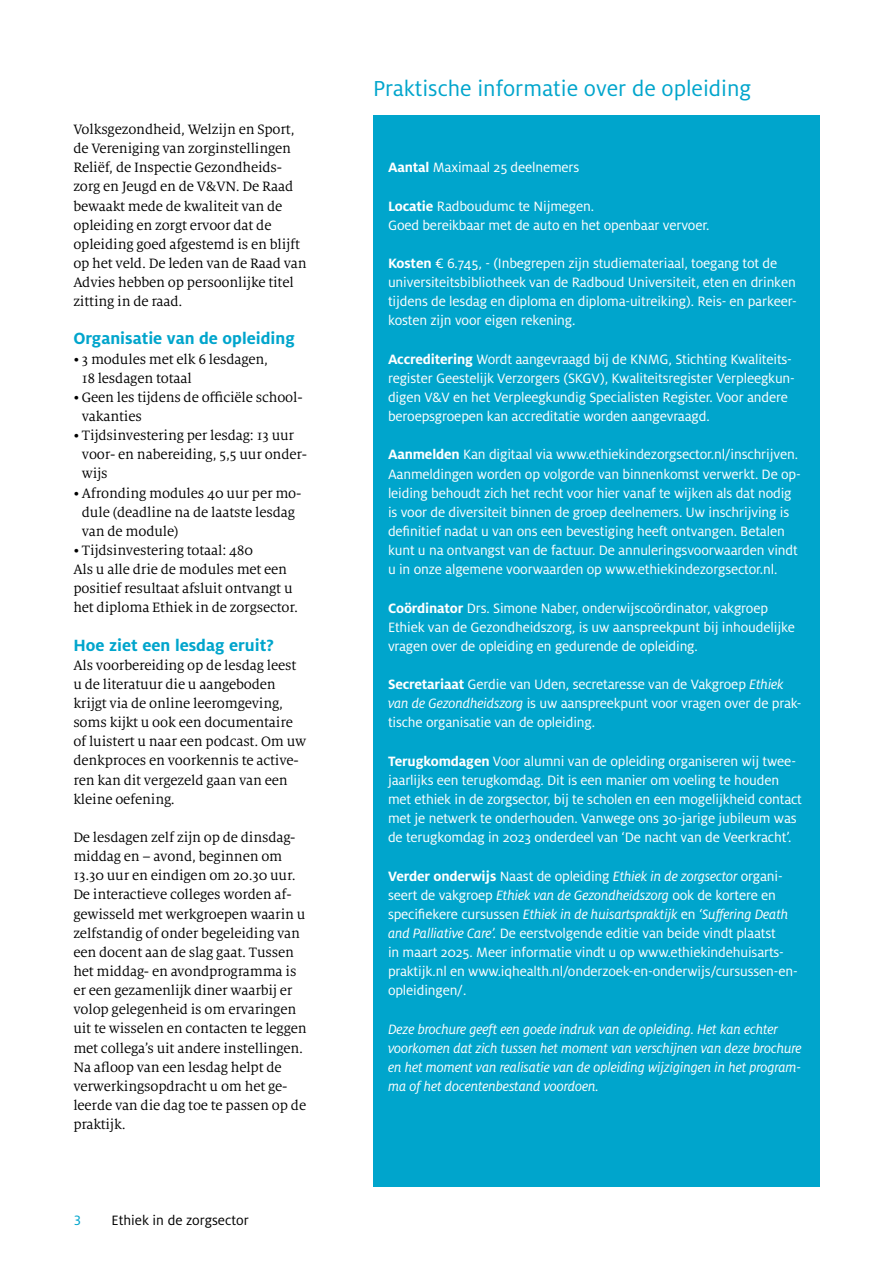
<style>
.page{position:relative;width:893px;height:1263px;background:#fff}
.page>*{position:absolute;margin:0;border:0;box-sizing:border-box;transform-origin:0 0}
.t1{font:24px "Milo OT";color:#00a5cc}
.t2{font:700 18px "Milo OT";color:#00a5cc}
.t3{font:15px/19.2px "Milo OT";letter-spacing:-.01em;color:#fff}
.t4{font:15px/19.2px "Milo Serif OT";letter-spacing:-.01em;color:#000}
.t5{font:italic 15px/19.2px "Milo OT";letter-spacing:-.01em;color:#fff}
.t6{font:15px "Milo OT";color:#000}
.t7{font:15px "Milo OT";color:#00a5cc}
.s1{font-weight:700}
.s2{font-style:italic}
</style>
<div class="page">
<div style="left:373px;top:115px;width:446px;height:1071px;background:#00a5cc"></div>
<p class="t4" style="left:73px;top:120px;width:235px">Volksgezondheid, Welzijn en Sport, de Vereniging van zorginstellingen Reliëf, de Inspectie Gezondheids&shy;zorg en Jeugd en de V&amp;VN. De Raad bewaakt mede de kwaliteit van de opleiding en zorgt ervoor dat de opleiding goed afgestemd is en blijft op het veld. De leden van de Raad van Advies hebben op persoonlijke titel zitting in de raad.</p>
<p class="t2" style="left:73px;top:329px;width:223px">Organisatie van de opleiding</p>
<p class="t4" style="left:82px;top:350px;width:188px;text-indent:-9px">• 3 modules met elk 6 lesdagen,<br>18 lesdagen totaal</p>
<p class="t4" style="left:82px;top:388px;width:222px;text-indent:-9px">• Geen les tijdens de officiële school&shy;vakanties</p>
<p class="t4" style="left:82px;top:426px;width:227px;text-indent:-9px">• Tijdsinvestering per lesdag: 13 uur voor- en nabereiding, 5,5 uur onder&shy;wijs</p>
<p class="t4" style="left:82px;top:484px;width:221px;text-indent:-9px">• Afronding modules 40 uur per mo&shy;dule (deadline na de laatste lesdag van de module)</p>
<p class="t4" style="left:73px;top:541px;width:226px">• Tijdsinvestering totaal: 480<br>Als u alle drie de modules met een positief resultaat afsluit ontvangt u het diploma Ethiek in de zorgsector.</p>
<p class="t2" style="left:73px;top:635px;width:202px">Hoe ziet een lesdag eruit?</p>
<p class="t4" style="left:73px;top:656px;width:235px">Als voorbereiding op de lesdag leest u de literatuur die u aangeboden krijgt via de online leeromgeving, soms kijkt u ook een documentaire of luistert u naar een podcast. Om uw denkproces en voorkennis te active&shy;ren kan dit vergezeld gaan van een kleine oefening.</p>
<p class="t4" style="left:73px;top:828px;width:235px">De lesdagen zelf zijn op de dinsdag&shy;middag en – avond, beginnen om 13.30 uur en eindigen om 20.30 uur.<br>De interactieve colleges worden af&shy;gewisseld met werkgroepen waarin u zelfstandig of onder begeleiding van een docent aan de slag gaat. Tussen het middag- en avondprogramma is er een gezamenlijk diner waarbij er volop gelegenheid is om ervaringen uit te wisselen en contacten te leggen met collega’s uit andere instellingen.<br>Na afloop van een lesdag helpt de verwerkingsopdracht u om het ge&shy;leerde van die dag toe te passen op de praktijk.</p>
<p class="t7" style="left:73px;top:1212px;width:9px">3</p>
<p class="t6" style="left:112px;top:1212px;width:139px">Ethiek in de zorgsector</p>
<h1 class="t1" style="left:373px;top:75px;width:380px">Praktische informatie over de opleiding</h1>
<p class="t3" style="left:388px;top:158px;width:193px"><span class="s1">Aantal</span> Maximaal 25 deelnemers</p>
<p class="t3" style="left:388px;top:196px;width:323px"><span class="s1">Locatie</span> Radboudumc te Nijmegen.<br>Goed bereikbaar met de auto en het openbaar vervoer.</p>
<p class="t3" style="left:388px;top:254px;width:410px"><span class="s1">Kosten</span> € 6.745, - (Inbegrepen zijn studiemateriaal, toegang tot de universiteitsbibliotheek van de Radboud Universiteit, eten en drinken tijdens de lesdag en diploma en diploma-uitreiking). Reis- en parkeer&shy;kosten zijn voor eigen rekening.</p>
<p class="t3" style="left:388px;top:350px;width:408px"><span class="s1">Accreditering</span> Wordt aangevraagd bij de KNMG, Stichting Kwaliteits&shy;register Geestelijk Verzorgers (SKGV), Kwaliteitsregister Verpleegkun&shy;digen V&amp;V en het Verpleegkundig Specialisten Register. Voor andere beroepsgroepen kan accreditatie worden aangevraagd.</p>
<p class="t3" style="left:388px;top:445px;width:414px"><span class="s1">Aanmelden</span> Kan digitaal via www.ethiekindezorgsector.nl/inschrijven.<br>Aanmeldingen worden op volgorde van binnenkomst verwerkt. De op&shy;leiding behoudt zich het recht voor hier vanaf te wijken als dat nodig is voor de diversiteit binnen de groep deelnemers. Uw inschrijving is definitief nadat u van ons een bevestiging heeft ontvangen. Betalen kunt u na ontvangst van de factuur. De annuleringsvoorwaarden vindt u in onze algemene voorwaarden op www.ethiekindezorgsector.nl.</p>
<p class="t3" style="left:388px;top:598px;width:408px"><span class="s1">Coördinator</span> Drs. Simone Naber, onderwijscoördinator, vakgroep<br>Ethiek van de Gezondheidszorg, is uw aanspreekpunt bij inhoudelijke vragen over de opleiding en gedurende de opleiding.</p>
<p class="t3" style="left:388px;top:675px;width:415px"><span class="s1">Secretariaat</span> Gerdie van Uden, secretaresse van de Vakgroep <span class="s2">Ethiek van de Gezondheidszorg</span> is uw aanspreekpunt voor vragen over de prak&shy;tische organisatie van de opleiding.</p>
<p class="t3" style="left:388px;top:751px;width:415px"><span class="s1">Terugkomdagen</span> Voor alumni van de opleiding organiseren wij twee&shy;jaarlijks een terugkomdag. Dit is een manier om voeling te houden met ethiek in de zorgsector, bij te scholen en een mogelijkheid contact met je netwerk te onderhouden. Vanwege ons 30-jarige jubileum was de terugkomdag in 2023 onderdeel van ‘De nacht van de Veerkracht’.</p>
<p class="t3" style="left:388px;top:866px;width:411px"><span class="s1">Verder onderwijs</span> Naast de opleiding <span class="s2">Ethiek in de zorgsector</span> organi&shy;seert de vakgroep <span class="s2">Ethiek van de Gezondheidszorg</span> ook de kortere en specifiekere cursussen <span class="s2">Ethiek in de huisartspraktijk</span> en <span class="s2">‘Suffering Death and Palliative Care’.</span> De eerstvolgende editie van beide vindt plaatst<br>in maart 2025. Meer informatie vindt u op www.ethiekindehuisarts&shy;praktijk.nl en www.iqhealth.nl/onderzoek-en-onderwijs/cursussen-en&shy;opleidingen/.</p>
<p class="t5" style="left:388px;top:1019px;width:415px">Deze brochure geeft een goede indruk van de opleiding. Het kan echter voorkomen dat zich tussen het moment van verschijnen van deze brochure en het moment van realisatie van de opleiding wijzigingen in het program&shy;ma of het docentenbestand voordoen.</p>
</div>
